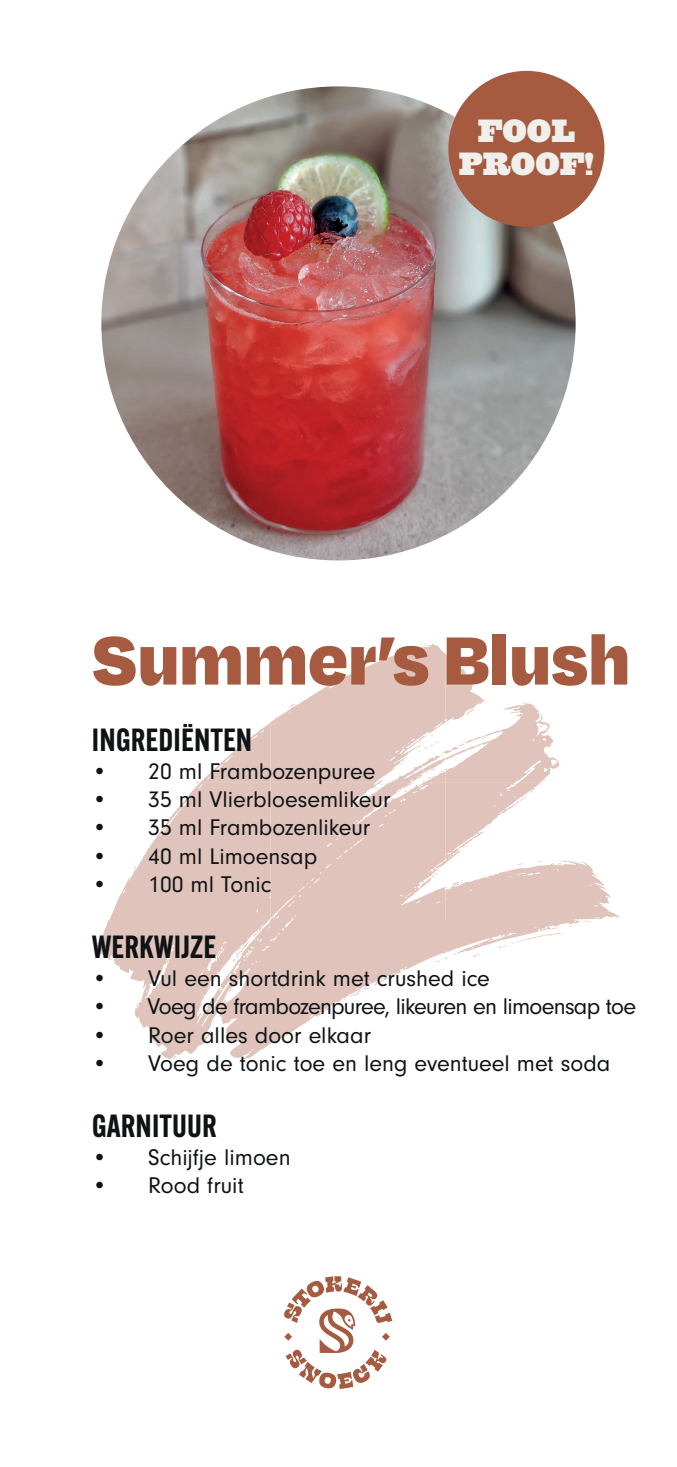
<style>
.page{position:relative;width:677px;height:1467px;background:#fff}
.page>*{position:absolute;margin:0;border:0;box-sizing:border-box;transform-origin:0 0}
.t1{font:900 78.4px "Degular";color:#a65b41}
.t2{font:32.02px/32.7px "Spade";color:#f0efeb;text-align:center}
.t3{font:600 31.32px "Alternate Gothic ATF";color:#101315}
.t4{font:23.45px "Neuzeit Gro";color:#101315}
.t5{font:23.45px "Neuzeit Gro";letter-spacing:-.03em;color:#101315}
</style>
<div class="page">
<svg style="left:96px;top:921px;width:151px;height:138px"></svg>
<svg style="left:108px;top:869px;width:511px;height:52px"></svg>
<svg style="left:134px;top:643px;width:458px;height:415px;fill:#e0c4bb"></svg>
<img style="left:101px;top:86px;width:474px;height:474px;border-radius:237px">
<svg style="left:284px;top:1276px;width:108px;height:113px"></svg>
<div style="left:448px;top:71px;width:156px;height:156px;background:#a65b41;border-radius:50%"></div>
<h2 class="t2" style="left:458px;top:112px;width:137px">FOOL<br>PROOF!</h2>
<h1 class="t1" style="left:92px;top:608px;width:539px">Summer’s Blush</h1>
<h3 class="t3" style="left:92px;top:719px;width:162px">INGREDIËNTEN</h3>
<p class="t4" style="left:92px;top:758px;width:285px">• 20 ml Frambozenpuree</p>
<p class="t4" style="left:92px;top:786px;width:300px">• 35 ml Vlierbloesemlikeur</p>
<p class="t4" style="left:92px;top:815px;width:280px">• 35 ml Frambozenlikeur</p>
<p class="t4" style="left:92px;top:843px;width:227px">• 40 ml Limoensap</p>
<p class="t4" style="left:92px;top:871px;width:181px">• 100 ml Tonic</p>
<h3 class="t3" style="left:92px;top:926px;width:126px">WERKWIJZE</h3>
<p class="t4" style="left:92px;top:965px;width:399px">• Vul een shortdrink met crushed ice</p>
<p class="t5" style="left:92px;top:993px;width:545px">• Voeg de frambozenpuree, likeuren en limoensap toe</p>
<p class="t4" style="left:92px;top:1022px;width:281px">• Roer alles door elkaar</p>
<p class="t4" style="left:92px;top:1050px;width:520px">• Voeg de tonic toe en leng eventueel met soda</p>
<h3 class="t3" style="left:92px;top:1105px;width:127px">GARNITUUR</h3>
<p class="t4" style="left:92px;top:1144px;width:200px">• Schijfje limoen</p>
<p class="t4" style="left:92px;top:1172px;width:153px">• Rood fruit</p>
</div>
